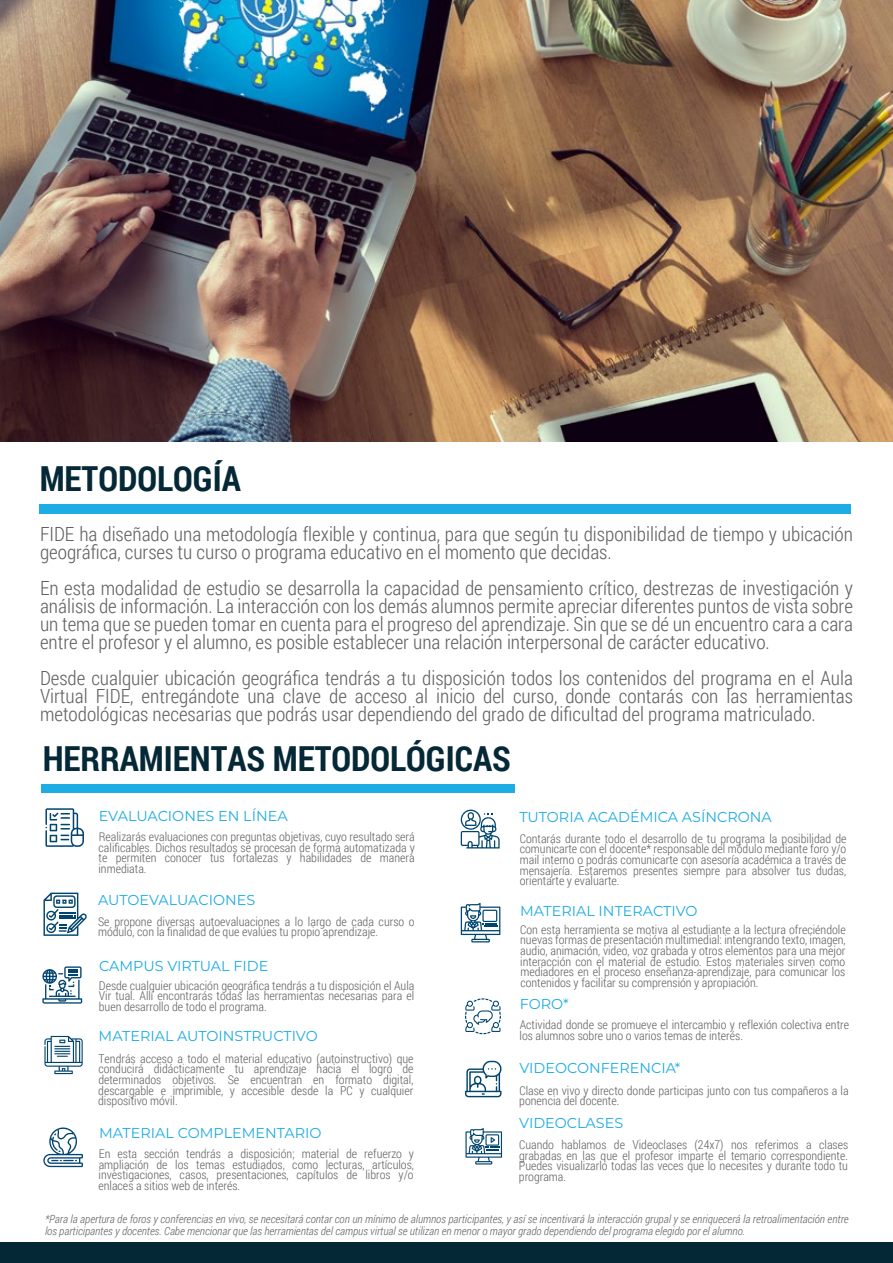
<style>
.page{position:relative;width:893px;height:1263px;background:#fff}
.page>*{position:absolute;margin:0;border:0;box-sizing:border-box;transform-origin:0 0}
.t1{font:700 34.5px "Roboto Condensed";color:#052837}
.t2{font:300 19.5px/18px "Roboto Condensed";color:#616160;text-align:justify}
.t3{font:14.4px "Montserrat";color:#1eace4}
.t4{font:300 12.15px/10.6px "Roboto Condensed";color:#626261;text-align:justify}
.t5{font:italic 300 11.25px/12px "Roboto Condensed";color:#626261}
</style>
<div class="page">
<img style="left:0;top:0;width:893px;height:441px">
<div style="left:39px;top:504px;width:811px;height:9px;background:#1eace4"></div>
<div style="left:42px;top:784px;width:473px;height:8px;background:#1eace4"></div>
<svg style="left:465px;top:1061px;width:36px;height:36px"></svg>
<svg style="left:43px;top:1127px;width:40px;height:40px"></svg>
<svg style="left:465px;top:1128px;width:37px;height:36px"></svg>
<svg style="left:44px;top:1036px;width:39px;height:38px"></svg>
<svg style="left:42px;top:966px;width:40px;height:38px"></svg>
<svg style="left:465px;top:998px;width:36px;height:36px"></svg>
<svg style="left:460px;top:810px;width:40px;height:38px"></svg>
<svg style="left:43px;top:892px;width:44px;height:44px"></svg>
<svg style="left:45px;top:808px;width:39px;height:39px"></svg>
<svg style="left:461px;top:903px;width:39px;height:39px"></svg>
<div style="left:0;top:1242px;width:892px;height:21px;background:#052837"></div>
<h1 class="t1" style="left:40px;top:454px;width:203px">METODOLOGÍA</h1>
<h2 class="t2" style="left:40px;top:524px;width:814px">FIDE ha diseñado una metodología flexible y continua, para que según tu disponibilidad de tiempo y ubicación geográfica, curses tu curso o programa educativo en el momento que decidas.</h2>
<p class="t2" style="left:40px;top:578px;width:814px">En esta modalidad de estudio se desarrolla la capacidad de pensamiento crítico, destrezas de investigación y análisis de información. La interacción con los demás alumnos permite apreciar diferentes puntos de vista sobre un tema que se pueden tomar en cuenta para el progreso del aprendizaje. Sin que se dé un encuentro cara a cara entre el profesor y el alumno, es posible establecer una relación interpersonal de carácter educativo.</p>
<p class="t2" style="left:40px;top:668px;width:814px">Desde cualquier ubicación geográfica tendrás a tu disposición todos los contenidos del programa en el Aula Virtual FIDE, entregándote una clave de acceso al inicio del curso, donde contarás con las herramientas metodológicas necesarias que podrás usar dependiendo del grado de dificultad del programa matriculado.</p>
<h1 class="t1" style="left:43px;top:735px;width:470px">HERRAMIENTAS METODOLÓGICAS</h1>
<p class="t3" style="left:99px;top:806px;width:190px">EVALUACIONES EN LÍNEA</p>
<p class="t4" style="left:98px;top:831px;width:318px">Realizarás evaluaciones con preguntas objetivas, cuyo resultado será calificables. Dichos resultados se procesan de forma automatizada y te permiten conocer tus fortalezas y habilidades de manera inmediata.</p>
<p class="t3" style="left:98px;top:890px;width:159px">AUTOEVALUACIONES</p>
<p class="t4" style="left:98px;top:915px;width:318px">Se propone diversas autoevaluaciones a lo largo de cada curso o módulo, con la finalidad de que evalúes tu propio aprendizaje.</p>
<p class="t3" style="left:99px;top:956px;width:171px">CAMPUS VIRTUAL FIDE</p>
<p class="t4" style="left:99px;top:980px;width:317px">Desde cualquier ubicación geográfica tendrás a tu disposición el Aula Vir tual. Allí encontrarás todas las herramientas necesarias para el buen desarrollo de todo el programa.</p>
<p class="t3" style="left:99px;top:1026px;width:221px">MATERIAL AUTOINSTRUCTIVO</p>
<p class="t4" style="left:98px;top:1053px;width:317px">Tendrás acceso a todo el material educativo (autoinstructivo) que conducirá didácticamente tu aprendizaje hacia el logro de determinados objetivos. Se encuentran en formato digital, descargable e imprimible, y accesible desde la PC y cualquier dispositivo móvil.</p>
<p class="t3" style="left:99px;top:1123px;width:224px">MATERIAL COMPLEMENTARIO</p>
<p class="t4" style="left:98px;top:1148px;width:317px">En esta sección tendrás a disposición; material de refuerzo y ampliación de los temas estudiados, como lecturas, artículos, investigaciones, casos, presentaciones, capítulos de libros y/o enlaces a sitios web de interés.</p>
<p class="t3" style="left:520px;top:807px;width:254px">TUTORIA ACADÉMICA ASÍNCRONA</p>
<p class="t4" style="left:520px;top:833px;width:328px">Contarás durante todo el desarrollo de tu programa la posibilidad de comunicarte con el docente* responsable del módulo mediante foro y/o mail interno o podrás comunicarte con asesoría académica a través de mensajería. Estaremos presentes siempre para absolver tus dudas, orientarte y evaluarte.</p>
<p class="t3" style="left:520px;top:901px;width:179px">MATERIAL INTERACTIVO</p>
<p class="t4" style="left:520px;top:923px;width:327px">Con esta herramienta se motiva al estudiante a la lectura ofreciéndole nuevas formas de presentación multimedial: intengrando texto, imagen, audio, animación, video, voz grabada y otros elementos para una mejor interacción con el material de estudio. Estos materiales sirven como mediadores en el proceso enseñanza-aprendizaje, para comunicar los contenidos y facilitar su comprensión y apropiación.</p>
<p class="t3" style="left:520px;top:994px;width:50px">FORO*</p>
<p class="t4" style="left:520px;top:1019px;width:331px">Actividad donde se promueve el intercambio y reflexión colectiva entre los alumnos sobre uno o varios temas de interés.</p>
<p class="t3" style="left:519px;top:1058px;width:162px">VIDEOCONFERENCIA*</p>
<p class="t4" style="left:519px;top:1084px;width:331px">Clase en vivo y directo donde participas junto con tus compañeros a la ponencia del docente.</p>
<p class="t3" style="left:519px;top:1113px;width:105px">VIDEOCLASES</p>
<p class="t4" style="left:519px;top:1139px;width:331px">Cuando hablamos de Videoclases (24x7) nos referimos a clases grabadas en las que el profesor imparte el temario correspondiente.<br>Puedes visualizarlo todas las veces que lo necesites y durante todo tu programa.</p>
<p class="t5" style="left:45px;top:1213px;width:805px">*Para la apertura de foros y conferencias en vivo, se necesitará contar con un mínimo de alumnos participantes, y así se incentivará la interacción grupal y se enriquecerá la retroalimentación entre los participantes y docentes. Cabe mencionar que las herramientas del campus virtual se utilizan en menor o mayor grado dependiendo del programa elegido por el alumno.</p>
</div>
